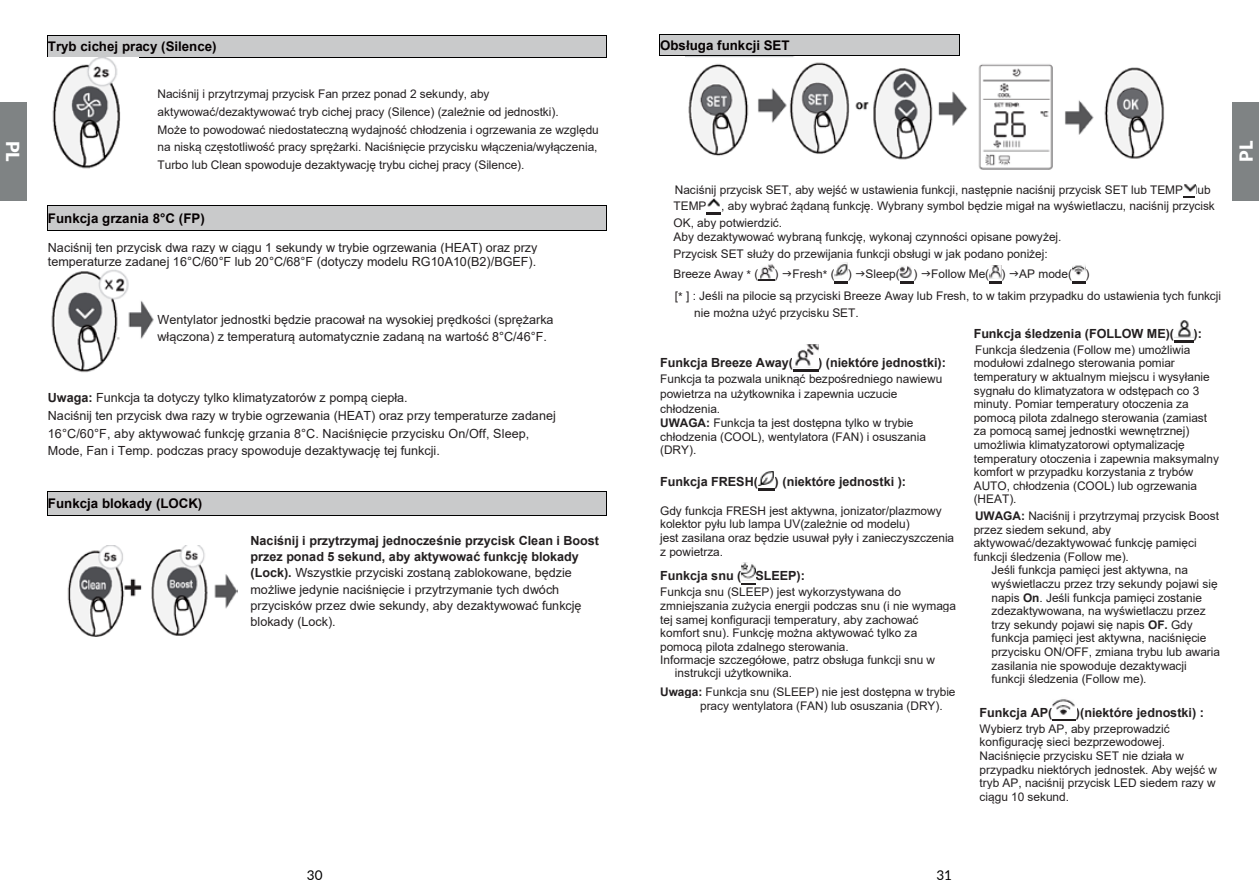
<style>
.page{position:relative;width:1259px;height:893px;background:#fff}
.page>*{position:absolute;margin:0;border:0;box-sizing:border-box;transform-origin:0 0}
.t1{font:900 18px "Lato";color:#fff}
.t2{font:13.5px "Lato";color:#000}
.t3{font:700 13.35px "Arial";color:#050001}
.t4{font:700 13.35px "Arial";letter-spacing:.005em;color:#050001}
.t5{font:12.6px/16.2px "Arial";letter-spacing:.005em;color:#231f20}
.t6{font:700 12.6px "Arial";letter-spacing:-.005em;color:#231f20}
.t7{font:11.85px/13.6px "Arial";letter-spacing:-.005em;color:#231f20}
.s1{font-style:inherit}
.s2{font-weight:700}
</style>
<div class="page">
<div style="left:48px;top:36px;width:558px;height:21px;background:#c9cacb"></div>
<hr style="left:48px;top:35px;width:558px;height:1px;background:#000">
<svg style="left:47px;top:35px;width:1px;height:22px"></svg>
<hr style="left:48px;top:57px;width:109px;height:1px;background:#000">
<hr style="left:157px;top:57px;width:449px;height:1px;background:#000">
<svg style="left:606px;top:35px;width:1px;height:23px"></svg>
<div style="left:48px;top:206px;width:558px;height:24px;background:#c9cacb"></div>
<hr style="left:48px;top:205px;width:109px;height:1px;background:#000">
<hr style="left:157px;top:205px;width:449px;height:1px;background:#000">
<svg style="left:47px;top:205px;width:1px;height:26px"></svg>
<hr style="left:48px;top:230px;width:558px;height:1px;background:#000">
<svg style="left:606px;top:205px;width:1px;height:26px"></svg>
<div style="left:48px;top:491px;width:558px;height:24px;background:#c9cacb"></div>
<hr style="left:48px;top:491px;width:558px;height:1px;background:#000">
<svg style="left:47px;top:491px;width:1px;height:25px"></svg>
<hr style="left:48px;top:515px;width:202px;height:1px;background:#000">
<hr style="left:250px;top:515px;width:356px;height:1px;background:#000">
<svg style="left:606px;top:491px;width:1px;height:25px"></svg>
<img style="left:48px;top:57px;width:91px;height:112px">
<img style="left:51px;top:269px;width:103px;height:104px">
<img style="left:67px;top:546px;width:170px;height:91px">
<div style="left:660px;top:35px;width:299px;height:20px;background:#c9cacb"></div>
<hr style="left:660px;top:34px;width:299px;height:1px;background:#000">
<svg style="left:659px;top:34px;width:1px;height:22px"></svg>
<hr style="left:660px;top:55px;width:299px;height:1px;background:#000">
<svg style="left:959px;top:34px;width:1px;height:22px"></svg>
<hr style="left:706px;top:212px;width:15px;height:3px;background:#231f20">
<svg style="left:758px;top:280px;width:16px;height:1px"></svg>
<svg style="left:834px;top:281px;width:13px;height:2px"></svg>
<svg style="left:900px;top:281px;width:13px;height:2px"></svg>
<svg style="left:989px;top:281px;width:12px;height:2px"></svg>
<svg style="left:1072px;top:281px;width:13px;height:2px"></svg>
<hr style="left:793px;top:369px;width:25px;height:3px;background:#231f20">
<svg style="left:758px;top:488px;width:16px;height:2px"></svg>
<svg style="left:741px;top:583px;width:14px;height:2px"></svg>
<hr style="left:1174px;top:340px;width:19px;height:3px;background:#231f20">
<hr style="left:1052px;top:719px;width:24px;height:3px;background:#231f20">
<img style="left:685px;top:56px;width:480px;height:114px">
<svg style="left:1183px;top:184px;width:12px;height:14px"></svg>
<img style="left:707px;top:198px;width:13px;height:9px">
<img style="left:760px;top:264px;width:14px;height:15px">
<img style="left:834px;top:263px;width:14px;height:14px">
<img style="left:900px;top:266px;width:12px;height:12px">
<img style="left:989px;top:265px;width:12px;height:14px">
<img style="left:1072px;top:265px;width:14px;height:11px">
<img style="left:795px;top:345px;width:23px;height:21px">
<img style="left:758px;top:471px;width:16px;height:14px">
<img style="left:741px;top:563px;width:14px;height:16px">
<img style="left:1174px;top:320px;width:19px;height:18px">
<img style="left:1052px;top:699px;width:23px;height:16px">
<div style="left:0;top:102px;width:27px;height:99px;background:#7f8384"></div>
<div style="left:1232px;top:102px;width:27px;height:99px;background:#7f8384"></div>
<p class="t3" style="left:660px;top:36px;width:131px">Obsługa funkcji SET</p>
<p class="t3" style="left:48px;top:37px;width:170px">Tryb cichej pracy (Silence)</p>
<p class="t7" style="left:157px;top:85px;width:443px;line-height:17.9px">Naciśnij i przytrzymaj przycisk Fan przez ponad 2 sekundy, aby aktywować/dezaktywować tryb cichej pracy (Silence) (zależnie od jednostki).<br>Może to powodować niedostateczną wydajność chłodzenia i ogrzewania ze względu na niską częstotliwość pracy sprężarki. Naciśnięcie przycisku włączenia/wyłączenia, Turbo lub Clean spowoduje dezaktywację trybu cichej pracy (Silence).</p>
<h1 class="t1" style="left:26px;top:141px;width:22px;rotate:90deg">PL</h1>
<h1 class="t1" style="left:1232px;top:162px;width:22px;rotate:-90deg">PL</h1>
<p class="t4" style="left:48px;top:209px;width:159px">Funkcja grzania 8°C <span class="s1">(FP)</span></p>
<p class="t5" style="left:48px;top:240px;width:491px;line-height:14.5px">Naciśnij ten przycisk dwa razy w ciągu 1 sekundy w trybie ogrzewania (HEAT) oraz przy temperaturze zadanej 16°C/60°F lub 20°C/68°F (dotyczy modelu RG10A10(B2)/BGEF).</p>
<p class="t5" style="left:157px;top:310px;width:397px;line-height:17.7px">Wentylator jednostki będzie pracował na wysokiej prędkości (sprężarka włączona) z temperaturą automatycznie zadaną na wartość 8°C/46°F.</p>
<p class="t5" style="left:48px;top:388px;width:509px;line-height:17.9px"><span class="s2">Uwaga:</span> Funkcja ta dotyczy tylko klimatyzatorów z pompą ciepła.<br>Naciśnij ten przycisk dwa razy w trybie ogrzewania (HEAT) oraz przy temperaturze zadanej 16°C/60°F, aby aktywować funkcję <span class="s1">grzania 8°C</span>. Naciśnięcie przycisku On/Off, Sleep, Mode, Fan i Temp. podczas pracy spowoduje dezaktywację tej funkcji.</p>
<p class="t3" style="left:48px;top:494px;width:156px">Funkcja blokady (LOCK)</p>
<p class="t5" style="left:250px;top:532px;width:350px"><span class="s2">Naciśnij i przytrzymaj jednocześnie przycisk Clean i Boost przez ponad 5 sekund, aby aktywować funkcję blokady (Lock).</span> Wszystkie przyciski zostaną zablokowane, będzie możliwe jedynie naciśnięcie i przytrzymanie tych dwóch przycisków przez dwie sekundy, aby dezaktywować funkcję blokady (Lock).</p>
<p class="t7" style="left:673px;top:181px;width:543px;line-height:16.8px">Naciśnij przycisk SET, aby wejść w ustawienia funkcji, następnie naciśnij przycisk SET lub TEMP lub<br>TEMP , aby wybrać żądaną funkcję. Wybrany symbol będzie migał na wyświetlaczu, naciśnij przycisk<br>OK, aby potwierdzić.</p>
<p class="t7" style="left:673px;top:228px;width:389px;line-height:17.7px">Aby dezaktywować wybraną funkcję, wykonaj czynności opisane powyżej.<br>Przycisk SET służy do przewijania funkcji obsługi w jak podano poniżej:</p>
<p class="t7" style="left:673px;top:267px;width:87px">Breeze Away * (</p>
<p class="t7" style="left:675px;top:263px;width:548px;line-height:21.8px;text-indent:100px">) Fresh* ( ) Sleep( ) Follow Me( ) AP mode( )<br>[* ] : Jeśli na pilocie są przyciski Breeze Away lub Fresh, to w takim przypadku do ustawienia tych funkcji</p>
<p class="t7" style="left:694px;top:306px;width:166px">nie można użyć przycisku SET.</p>
<p class="t6" style="left:660px;top:354px;width:134px">Funkcja Breeze Away(</p>
<p class="t6" style="left:818px;top:354px;width:129px">) (niektóre jednostki):</p>
<p class="t7" style="left:660px;top:372px;width:283px;line-height:14.2px">Funkcja ta pozwala uniknąć bezpośredniego nawiewu powietrza na użytkownika i zapewnia uczucie chłodzenia.<br><span class="s2">UWAGA:</span> Funkcja ta jest dostępna tylko w trybie chłodzenia (COOL), wentylatora (FAN) i osuszania (DRY).</p>
<p class="t6" style="left:660px;top:472px;width:99px">Funkcja FRESH(</p>
<p class="t6" style="left:774px;top:472px;width:133px">) (niektóre jednostki ):</p>
<p class="t7" style="left:660px;top:504px;width:295px">Gdy funkcja FRESH jest aktywna, jonizator/plazmowy kolektor pyłu <span class="s1">lub lampa UV</span>(zależnie od modelu)<br><span class="s1">jest zasilana oraz</span> będzie usuwał pyły i zanieczyszczenia z powietrza.</p>
<p class="t6" style="left:660px;top:567px;width:146px">Funkcja snu ( SLEEP):</p>
<p class="t7" style="left:660px;top:585px;width:242px">Funkcja snu (SLEEP) jest wykorzystywana do</p>
<p class="t7" style="left:660px;top:599px;width:297px">zmniejszania zużycia energii podczas snu (i nie wymaga</p>
<p class="t7" style="left:660px;top:613px;width:260px">tej samej konfiguracji temperatury, aby zachować</p>
<p class="t7" style="left:660px;top:626px;width:259px">komfort snu). Funkcję można aktywować tylko za</p>
<p class="t7" style="left:660px;top:640px;width:190px">pomocą pilota zdalnego sterowania.</p>
<p class="t7" style="left:660px;top:653px;width:276px">Informacje szczegółowe, patrz obsługa funkcji snu w</p>
<p class="t7" style="left:675px;top:666px;width:119px">instrukcji użytkownika.</p>
<p class="t6" style="left:973px;top:324px;width:202px">Funkcja śledzenia (FOLLOW ME)(</p>
<p class="t6" style="left:1193px;top:324px;width:10px">):</p>
<p class="t7" style="left:973px;top:343px;width:247px">Funkcja śledzenia (Follow me) umożliwia modułowi zdalnego sterowania pomiar temperatury w aktualnym miejscu i wysyłanie sygnału do klimatyzatora w odstępach co 3 minuty. Pomiar temperatury otoczenia za pomocą pilota zdalnego sterowania (zamiast za pomocą samej jednostki wewnętrznej) umożliwia klimatyzatorowi optymalizację temperatury otoczenia i zapewnia maksymalny komfort w przypadku korzystania z trybów AUTO, chłodzenia (COOL) lub ogrzewania (HEAT).</p>
<p class="t7" style="left:975px;top:509px;width:245px"><span class="s2">UWAGA:</span> Naciśnij i przytrzymaj przycisk Boost</p>
<p class="t7" style="left:973px;top:522px;width:139px">przez siedem sekund, aby</p>
<p class="t7" style="left:973px;top:536px;width:224px">aktywować/dezaktywować funkcję pamięci</p>
<p class="t7" style="left:973px;top:550px;width:157px">funkcji śledzenia (Follow me).</p>
<p class="t7" style="left:991px;top:563px;width:198px">Jeśli funkcja pamięci jest aktywna, na</p>
<p class="t7" style="left:991px;top:577px;width:228px">wyświetlaczu przez trzy sekundy pojawi się</p>
<p class="t7" style="left:991px;top:590px;width:212px">napis <span class="s2">On</span>. Jeśli funkcja pamięci zostanie</p>
<p class="t7" style="left:991px;top:604px;width:216px">zdezaktywowana, na wyświetlaczu przez</p>
<p class="t7" style="left:991px;top:618px;width:203px">trzy sekundy pojawi się napis <span class="s2">OF.</span> Gdy</p>
<p class="t7" style="left:991px;top:631px;width:216px">funkcja pamięci jest aktywna, naciśnięcie</p>
<p class="t7" style="left:991px;top:645px;width:230px">przycisku ON/OFF, zmiana trybu lub awaria</p>
<p class="t7" style="left:991px;top:659px;width:197px">zasilania nie spowoduje dezaktywacji</p>
<p class="t7" style="left:991px;top:672px;width:157px">funkcji śledzenia (Follow me).</p>
<p class="t7" style="left:700px;top:685px;width:257px;text-indent:-40px"><span class="s2">Uwaga:</span> Funkcja snu (SLEEP) nie jest dostępna w trybie pracy wentylatora (FAN) lub osuszania (DRY).</p>
<p class="t6" style="left:979px;top:703px;width:74px">Funkcja AP(</p>
<p class="t6" style="left:1076px;top:703px;width:130px">)(niektóre jednostki) :</p>
<p class="t7" style="left:979px;top:722px;width:239px">Wybierz tryb AP, aby przeprowadzić konfigurację sieci bezprzewodowej.<br>Naciśnięcie przycisku SET nie działa w przypadku niektórych jednostek. Aby wejść w tryb AP, naciśnij przycisk LED siedem razy w ciągu 10 sekund.</p>
<p class="t2" style="left:307px;top:865px;width:17px">30</p>
<p class="t2" style="left:936px;top:865px;width:17px">31</p>
</div>
